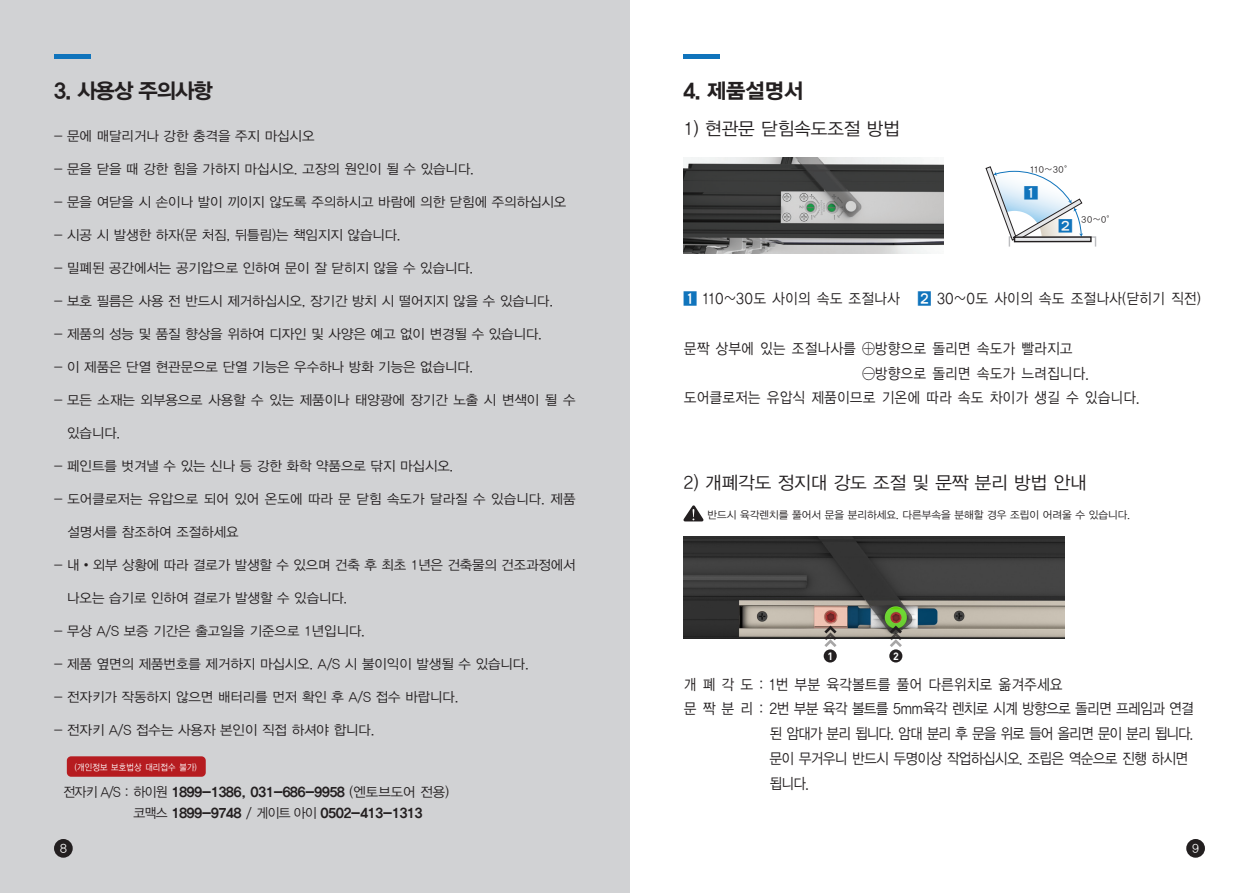
<style>
.page{position:relative;width:1259px;height:893px;background:#fff}
.page>*{position:absolute;margin:0;border:0;box-sizing:border-box;transform-origin:0 0}
.t1{font:21px "YDIYGO350";letter-spacing:-.05em;color:#231f20}
.t2{font:18px "YDIYGO320";color:#231f20}
.t3{font:15px/24.8px "YGO12";letter-spacing:-.05em;color:#231f20;scale:.9 1}
.t4{font:15px/24.8px "YGO12";letter-spacing:-.115em;color:#231f20;scale:.9 1}
.t5{font:13.95px "YGO11";color:#1074bc}
.t6{font:13.5px "YDIYGO320";color:#231f20}
.t7{font:13.5px "YDIYGO350";color:#231f20}
.t8{font:12px "YDIYGO320";color:#fff}
.t9{font:10.5px "YDIYGO320";color:#231f20}
.t10{font:700 10.5px "DIN";color:#fff}
.t11{font:9px "YGO12";letter-spacing:-.06em;color:#fff;scale:.9 1}
.t12{font:8.4px "YGO12";color:#231f20}
.s1{font-family:"Adobe Myungjo Std";font-weight:500}
.s2{font-family:"YDIYGO320"}
</style>
<div class="page">
<div style="left:0;top:0;width:629px;height:893px;background:#d1d2d4"></div>
<div style="left:67px;top:756px;width:139px;height:21px;background:#b61c20;border-radius:4px"></div>
<hr style="left:54px;top:54px;width:37px;height:4px;background:#1074bc">
<hr style="left:683px;top:54px;width:37px;height:4px;background:#1074bc">
<img style="left:683px;top:157px;width:261px;height:97px">
<div style="left:1008px;top:236px;width:88px;height:11px;border:1px solid #bcbdc0"></div>
<svg style="left:985px;top:166px;width:98px;height:76px"></svg>
<div style="left:1014px;top:237px;width:77px;height:5px;background:#e6e7e9"></div>
<div style="left:1014px;top:236px;width:77px;height:6px;border:1px solid #231f20"></div>
<div style="left:1186px;top:839px;width:19px;height:19px;background:#231f20;border-radius:50%"></div>
<div style="left:823px;top:649px;width:13px;height:13px;background:#231f20;border-radius:50%"></div>
<div style="left:889px;top:649px;width:13px;height:13px;background:#231f20;border-radius:50%"></div>
<img style="left:683px;top:537px;width:381px;height:101px">
<svg style="left:683px;top:505px;width:20px;height:16px"></svg>
<svg style="left:824px;top:626px;width:12px;height:21px"></svg>
<svg style="left:889px;top:626px;width:13px;height:21px"></svg>
<div style="left:54px;top:839px;width:19px;height:19px;background:#231f20;border-radius:50%"></div>
<p class="t1" style="left:54px;top:79px;width:160px">3. 사용상 주의사항</p>
<p class="t1" style="left:683px;top:79px;width:121px">4. 제품설명서</p>
<p class="t6" style="left:54px;top:129px;width:262px">- 문에 매달리거나 강한 충격을 주지 마십시오</p>
<p class="t6" style="left:54px;top:162px;width:421px">- 문을 닫을 때 강한 힘을 가하지 마십시오. 고장의 원인이 될 수 있습니다.</p>
<p class="t6" style="left:54px;top:195px;width:514px">- 문을 여닫을 시 손이나 발이 끼이지 않도록 주의하시고 바람에 의한 닫힘에 주의하십시오</p>
<p class="t6" style="left:54px;top:228px;width:348px">- 시공 시 발생한 하자(문 처짐, 뒤틀림)는 책임지지 않습니다.</p>
<p class="t6" style="left:54px;top:261px;width:421px">- 밀폐된 공간에서는 공기압으로 인하여 문이 잘 닫히지 않을 수 있습니다.</p>
<p class="t6" style="left:54px;top:294px;width:501px">- 보호 필름은 사용 전 반드시 제거하십시오, 장기간 방치 시 떨어지지 않을 수 있습니다.</p>
<p class="t6" style="left:54px;top:327px;width:489px">- 제품의 성능 및 품질 향상을 위하여 디자인 및 사양은 예고 없이 변경될 수 있습니다.</p>
<p class="t6" style="left:54px;top:360px;width:421px">- 이 제품은 단열 현관문으로 단열 기능은 우수하나 방화 기능은 없습니다.</p>
<p class="t6" style="left:54px;top:393px;width:523px">- 모든 소재는 외부용으로 사용할 수 있는 제품이나 태양광에 장기간 노출 시 변색이 될 수</p>
<p class="t6" style="left:67px;top:426px;width:55px">있습니다.</p>
<p class="t6" style="left:54px;top:459px;width:401px">- 페인트를 벗겨낼 수 있는 신나 등 강한 화학 약품으로 닦지 마십시오.</p>
<p class="t6" style="left:54px;top:492px;width:523px">- 도어클로저는 유압으로 되어 있어 온도에 따라 문 닫힘 속도가 달라질 수 있습니다. 제품</p>
<p class="t6" style="left:67px;top:525px;width:173px">설명서를 참조하여 조절하세요</p>
<p class="t6" style="left:54px;top:558px;width:523px">- 내<span class="s1">•</span>외부 상황에 따라 결로가 발생할 수 있으며 건축 후 최초 1년은 건축물의 건조과정에서</p>
<p class="t6" style="left:67px;top:591px;width:282px">나오는 습기로 인하여 결로가 발생할 수 있습니다.</p>
<p class="t6" style="left:54px;top:624px;width:312px">- 무상 A/S 보증 기간은 출고일을 기준으로 1년입니다.</p>
<p class="t6" style="left:54px;top:657px;width:476px">- 제품 옆면의 제품번호를 제거하지 마십시오. A/S 시 불이익이 발생될 수 있습니다.</p>
<p class="t6" style="left:54px;top:690px;width:406px">- 전자키가 작동하지 않으면 배터리를 먼저 확인 후 A/S 접수 바랍니다.</p>
<p class="t6" style="left:54px;top:723px;width:322px">- 전자키 A/S 접수는 사용자 본인이 직접 하셔야 합니다.</p>
<p class="t11" style="left:74px;top:761px;width:138px">(개인정보 보호법상 대리접수 불가)</p>
<p class="t7" style="left:63px;top:785px;width:387px"><span class="s2">전자키 A/S : 하이원</span> 1899-1386, 031-686-9958 <span class="s2">(엔토브도어 전용)</span></p>
<p class="t7" style="left:134px;top:806px;width:290px"><span class="s2">코맥스</span> 1899-9748 <span class="s2">/ 게이트 아이</span> 0502-413-1313</p>
<p class="t8" style="left:60px;top:842px;width:8px">8</p>
<p class="t2" style="left:683px;top:119px;width:218px">1) 현관문 닫힘속도조절 방법</p>
<p class="t12" style="left:1030px;top:164px;width:44px">110~30°</p>
<p class="t5" style="left:1024px;top:184px;width:15px">⃞</p>
<p class="t5" style="left:1058px;top:217px;width:15px">⃞</p>
<p class="t12" style="left:1081px;top:214px;width:36px">30~0°</p>
<p class="t3" style="left:702px;top:286px;width:221px">110~30도 사이의 속도 조절나사</p>
<p class="t3" style="left:936px;top:286px;width:296px">30~0도 사이의 속도 조절나사(닫히기 직전)</p>
<p class="t3" style="left:861px;top:336px;width:255px;text-indent:-178px">문짝 상부에 있는 조절나사를 ⊕방향으로 돌리면 속도가 빨라지고 ⊖방향으로 돌리면 속도가 느려집니다.</p>
<p class="t3" style="left:683px;top:385px;width:509px">도어클로저는 유압식 제품이므로 기온에 따라 속도 차이가 생길 수 있습니다.</p>
<p class="t2" style="left:683px;top:473px;width:405px">2) 개폐각도 정지대 강도 조절 및 문짝 분리 방법 안내</p>
<p class="t9" style="left:707px;top:509px;width:424px">반드시 육각렌치를 풀어서 문을 분리하세요. 다른부속을 분해할 경우 조립이 어려울 수 있습니다.</p>
<p class="t10" style="left:827px;top:649px;width:7px">1</p>
<p class="t10" style="left:893px;top:649px;width:7px">2</p>
<p class="t3" style="left:683px;top:672px;width:423px">개 폐 각 도 : 1번 부분 육각볼트를 풀어 다른위치로 옮겨주세요</p>
<p class="t4" style="left:769px;top:696px;width:474px;text-indent:-86px">문 짝 분 리 : 2번 부분 육각 볼트를 5mm육각 렌치로 시계 방향으로 돌리면 프레임과 연결 된 암대가 분리 됩니다. 암대 분리 후 문을 위로 들어 올리면 문이 분리 됩니다. 문이 무거우니 반드시 두명이상 작업하십시오. 조립은 역순으로 진행 하시면 됩니다.</p>
<p class="t8" style="left:1192px;top:842px;width:8px">9</p>
</div>
